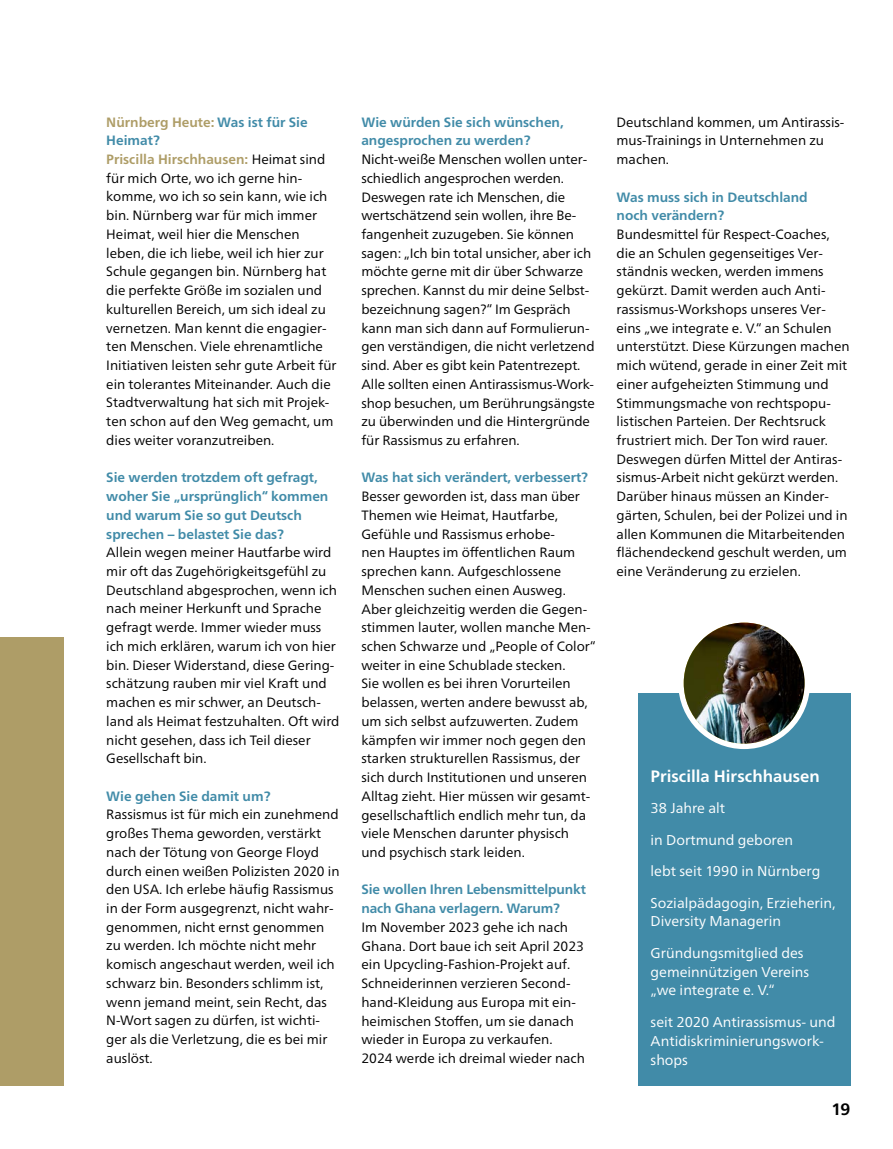
<style>
.page{position:relative;width:893px;height:1149px;background:#fff}
.page>*{position:absolute;margin:0;border:0;box-sizing:border-box;transform-origin:0 0}
.t1{font:700 16.5px "Neue Frutiger World";color:#fff}
.t2{font:700 16.5px "Neue Frutiger World";color:#000}
.t3{font:14.25px/18.8px "Neue Frutiger World";color:#fff}
.t4{font:13.5px/18.8px "Neue Frutiger World";color:#000}
.t5{font:700 13.5px/18.8px "Neue Frutiger World";color:#418ba8}
.s1{font-weight:700;color:#ae9d67}
.s2{font-weight:700;color:#418ba8}
</style>
<div class="page">
<div style="left:0;top:637px;width:64px;height:448px;background:#ae9d67"></div>
<div style="left:638px;top:693px;width:212px;height:392px;background:#418ba8"></div>
<div style="left:678px;top:617px;width:132px;height:131px;background:#fff;border-radius:50%"></div>
<img style="left:684px;top:622px;width:121px;height:121px;border-radius:60px">
<p class="t4" style="left:106px;top:113px;width:232px"><span class="s1">Nürnberg Heute:</span> <span class="s2">Was ist für Sie Heimat?<br></span><span class="s1">Priscilla Hirschhausen:</span> Heimat sind für mich Orte, wo ich gerne hin&shy;komme, wo ich so sein kann, wie ich bin. Nürnberg war für mich immer Heimat, weil hier die Menschen leben, die ich liebe, weil ich hier zur Schule gegangen bin. Nürnberg hat die perfekte Größe im sozialen und kulturellen Bereich, um sich ideal zu vernetzen. Man kennt die engagier&shy;ten Menschen. Viele ehrenamtliche Initiativen leisten sehr gute Arbeit für ein tolerantes Miteinander. Auch die Stadtverwaltung hat sich mit Projek&shy;ten schon auf den Weg gemacht, um dies weiter voranzutreiben.</p>
<p class="t5" style="left:106px;top:468px;width:224px">Sie werden trotzdem oft gefragt, woher Sie „ursprünglich“ kommen und warum Sie so gut Deutsch sprechen – belastet Sie das?</p>
<p class="t4" style="left:106px;top:543px;width:235px">Allein wegen meiner Hautfarbe wird mir oft das Zugehörigkeitsgefühl zu Deutschland abgesprochen, wenn ich nach meiner Herkunft und Sprache gefragt werde. Immer wieder muss ich mich erklären, warum ich von hier bin. Dieser Widerstand, diese Gering&shy;schätzung rauben mir viel Kraft und machen es mir schwer, an Deutsch&shy;land als Heimat festzuhalten. Oft wird nicht gesehen, dass ich Teil dieser Gesellschaft bin.</p>
<p class="t5" style="left:106px;top:786px;width:166px">Wie gehen Sie damit um?</p>
<p class="t4" style="left:106px;top:805px;width:235px">Rassismus ist für mich ein zunehmend großes Thema geworden, verstärkt nach der Tötung von George Floyd durch einen weißen Polizisten 2020 in den USA. Ich erlebe häufig Rassismus in der Form ausgegrenzt, nicht wahr&shy;genommen, nicht ernst genommen zu werden. Ich möchte nicht mehr komisch angeschaut werden, weil ich schwarz bin. Besonders schlimm ist, wenn jemand meint, sein Recht, das N-Wort sagen zu dürfen, ist wichti&shy;ger als die Verletzung, die es bei mir auslöst.</p>
<p class="t5" style="left:361px;top:112px;width:204px">Wie würden Sie sich wünschen, angesprochen zu werden?</p>
<p class="t4" style="left:361px;top:150px;width:235px">Nicht-weiße Menschen wollen unter&shy;schiedlich angesprochen werden.<br>Deswegen rate ich Menschen, die wertschätzend sein wollen, ihre Be&shy;fangenheit zuzugeben. Sie können sagen: „Ich bin total unsicher, aber ich möchte gerne mit dir über Schwarze sprechen. Kannst du mir deine Selbst&shy;bezeichnung sagen?“ Im Gespräch kann man sich dann auf Formulierun&shy;gen verständigen, die nicht verletzend sind. Aber es gibt kein Patentrezept.<br>Alle sollten einen Antirassismus-Work&shy;shop besuchen, um Berührungsängste zu überwinden und die Hintergründe für Rassismus zu erfahren.</p>
<p class="t5" style="left:361px;top:468px;width:228px">Was hat sich verändert, verbessert?</p>
<p class="t4" style="left:361px;top:487px;width:236px">Besser geworden ist, dass man über Themen wie Heimat, Hautfarbe, Gefühle und Rassismus erhobe-<br>nen Hauptes im öffentlichen Raum sprechen kann. Aufgeschlossene Menschen suchen einen Ausweg.<br>Aber gleichzeitig werden die Gegen&shy;stimmen lauter, wollen manche Men&shy;schen Schwarze und „People of Color“ weiter in eine Schublade stecken.<br>Sie wollen es bei ihren Vorurteilen belassen, werten andere bewusst ab, um sich selbst aufzuwerten. Zudem kämpfen wir immer noch gegen den starken strukturellen Rassismus, der sich durch Institutionen und unseren Alltag zieht. Hier müssen wir gesamt&shy;gesellschaftlich endlich mehr tun, da viele Menschen darunter physisch und psychisch stark leiden.</p>
<p class="t5" style="left:361px;top:879px;width:226px">Sie wollen Ihren Lebensmittelpunkt nach Ghana verlagern. Warum?</p>
<p class="t4" style="left:361px;top:917px;width:225px">Im November 2023 gehe ich nach Ghana. Dort baue ich seit April 2023 ein Upcycling-Fashion-Projekt auf.<br>Schneiderinnen verzieren Second&shy;hand-Kleidung aus Europa mit ein&shy;heimischen Stoffen, um sie danach wieder in Europa zu verkaufen.<br>2024 werde ich dreimal wieder nach</p>
<p class="t4" style="left:617px;top:113px;width:229px">Deutschland kommen, um Antirassis&shy;mus-Trainings in Unternehmen zu machen.</p>
<p class="t5" style="left:617px;top:187px;width:193px">Was muss sich in Deutschland noch verändern?</p>
<p class="t4" style="left:617px;top:225px;width:235px">Bundesmittel für Respect-Coaches, die an Schulen gegenseitiges Ver&shy;ständnis wecken, werden immens gekürzt. Damit werden auch Anti&shy;rassismus-Workshops unseres Ver&shy;eins „we integrate e. V.“ an Schulen unterstützt. Diese Kürzungen machen mich wütend, gerade in einer Zeit mit einer aufgeheizten Stimmung und Stimmungsmache von rechtspopu&shy;listischen Parteien. Der Rechtsruck frustriert mich. Der Ton wird rauer.<br>Deswegen dürfen Mittel der Antiras&shy;sismus-Arbeit nicht gekürzt werden.<br>Darüber hinaus müssen an Kinder&shy;gärten, Schulen, bei der Polizei und in allen Kommunen die Mitarbeitenden flächendeckend geschult werden, um eine Veränderung zu erzielen.</p>
<p class="t1" style="left:651px;top:761px;width:171px">Priscilla Hirschhausen</p>
<p class="t3" style="left:651px;top:798px;width:76px">38 Jahre alt</p>
<p class="t3" style="left:651px;top:830px;width:144px">in Dortmund geboren</p>
<p class="t3" style="left:651px;top:861px;width:171px">lebt seit 1990 in Nürnberg</p>
<p class="t3" style="left:651px;top:893px;width:186px">Sozialpädagogin, Erzieherin,<br>Diversity Managerin</p>
<p class="t3" style="left:651px;top:943px;width:160px">Gründungsmitglied des gemeinnützigen Vereins „we integrate e. V.“</p>
<p class="t3" style="left:651px;top:1012px;width:186px">seit 2020 Antirassismus- und<br>Antidiskriminierungswork&shy;shops</p>
<p class="t2" style="left:831px;top:1094px;width:21px">19</p>
</div>
